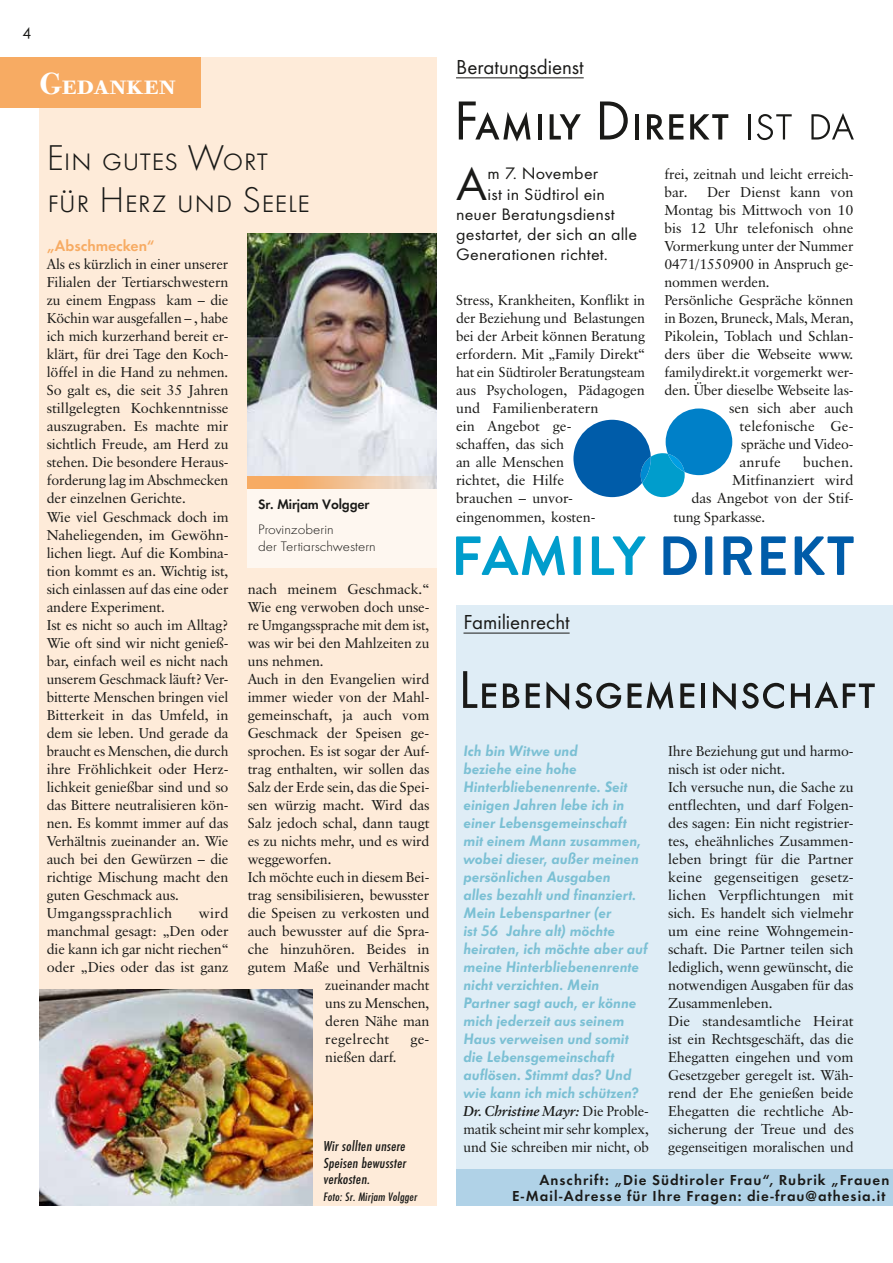
<style>
.page{position:relative;width:893px;height:1263px;background:#fff}
.page>*{position:absolute;margin:0;border:0;box-sizing:border-box;transform-origin:0 0}
.t1{font:57px "Function Sm Caps";letter-spacing:-.025em;color:#1a1a18}
.t2{font:55.2px "Function Sm Caps";letter-spacing:-.015em;color:#1a1a18}
.t3{font:47.55px "Function";color:#1a1a18;scale:1.05 1}
.t4{font:300 37.2px/42px "Function LH Sm Caps";letter-spacing:-.02em;color:#1a1a18}
.t5{font:30px "Bodoni Old Face BE Medium SC";color:#fff}
.t6{font:21px "Function";letter-spacing:-.005em;color:#1a1a18}
.t7{font:17.25px "Function";letter-spacing:.01em;color:#1a1a18;scale:1.05 1}
.t8{font:16.5px "Function Sm Caps";color:#1a1a18}
.t9{font:italic 700 15.75px/18px "Function";color:#7bc0d4}
.t10{font:700 15.75px "Function";letter-spacing:-.005em;color:#f7ab63}
.t11{font:700 15px/16.5px "Function";letter-spacing:.07em;color:#1a1a18;text-align:right}
.t12{font:italic 15px/16.5px "Function Cond";letter-spacing:.01em;color:#1a1a18;text-align:justify;scale:1.05 1}
.t13{font:14.25px/18px "Classical Garamond BT";letter-spacing:-.01em;color:#1a1a18}
.t14{font:300 14.25px/17.1px "Function LH";color:#1a1a18;scale:1.05 1}
.t15{font:700 14.25px "Function";letter-spacing:-.01em;color:#1a1a18}
.t16{font:14.25px "Classical Garamond BT";letter-spacing:.01em;color:#1a1a18}
.t17{font:14.25px "Classical Garamond BT";letter-spacing:.015em;color:#1a1a18}
.t18{font:italic 12.75px "Function Cond";letter-spacing:.01em;color:#1a1a18;scale:1.05 1}
.s1{font-family:"Function LH Sm Caps";font-weight:300}
.s2{font-weight:700;font-style:italic}
</style>
<div class="page">
<div style="left:39px;top:57px;width:398px;height:1148px;background:#feebd9"></div>
<div style="left:248px;top:488px;width:189px;height:80px;background:#fef7f0"></div>
<img style="left:248px;top:233px;width:189px;height:243px">
<svg style="left:248px;top:476px;width:189px;height:12px;background:#f0c195"></svg>
<div style="left:0;top:57px;width:201px;height:50px;background:#f7ab63"></div>
<img style="left:39px;top:989px;width:274px;height:216px">
<div style="left:456px;top:606px;width:437px;height:599px;background:#dfedf6"></div>
<div style="left:456px;top:1169px;width:437px;height:36px;background:#b0d2e7"></div>
<hr style="left:463px;top:633px;width:107px;height:1px;background:#1a1a18">
<hr style="left:456px;top:77px;width:128px;height:1px;background:#1a1a18">
<svg style="left:663px;top:536px;width:191px;height:39px"></svg>
<svg style="left:456px;top:536px;width:190px;height:39px"></svg>
<svg style="left:573px;top:408px;width:159px;height:89px"></svg>
<p class="t8" style="left:22px;top:21px;width:11px">4</p>
<h3 class="t5" style="left:39px;top:65px;width:138px">Gedanken</h3>
<h3 class="t4" style="left:47px;top:137px;width:265px">Ein gutes Wort für Herz und Seele</h3>
<p class="t10" style="left:47px;top:237px;width:109px">„Abschmecken“</p>
<p class="t13" style="left:47px;top:255px;width:183px">Als es kürzlich in einer unserer<br>Filialen der Tertiarschwestern zu einem Engpass kam – die<br>Köchin war ausgefallen – , habe ich mich kurzerhand bereit er&shy;klärt, für drei Tage den Koch&shy;löffel in die Hand zu nehmen.<br>So galt es, die seit 35 Jahren stillgelegten Kochkenntnisse auszugraben. Es machte mir sichtlich Freude, am Herd zu stehen. Die besondere Heraus&shy;forderung lag im Abschmecken der einzelnen Gerichte.<br>Wie viel Geschmack doch im<br>Naheliegenden, im Gewöhn&shy;lichen liegt. Auf die Kombina&shy;tion kommt es an. Wichtig ist, sich einlassen auf das eine oder andere Experiment.<br>Ist es nicht so auch im Alltag?<br>Wie oft sind wir nicht genieß&shy;bar, einfach weil es nicht nach unserem Geschmack läuft? Ver&shy;bitterte Menschen bringen viel<br>Bitterkeit in das Umfeld, in dem sie leben. Und gerade da braucht es Menschen, die durch ihre Fröhlichkeit oder Herz&shy;lichkeit genießbar sind und so das Bittere neutralisieren kön&shy;nen. Es kommt immer auf das<br>Verhältnis zueinander an. Wie auch bei den Gewürzen – die richtige Mischung macht den guten Geschmack aus.<br>Umgangssprachlich</p>
<p class="t15" style="left:258px;top:496px;width:113px">Sr. Mirjam Volgger</p>
<p class="t14" style="left:258px;top:521px;width:114px">Provinzoberin<br>der Tertiarschwestern</p>
<p class="t13" style="left:248px;top:579px;width:183px">nach meinem Geschmack.“</p>
<p class="t13" style="left:248px;top:597px;width:183px">Wie eng verwoben doch unse-</p>
<p class="t13" style="left:248px;top:615px;width:183px">re Umgangssprache mit dem ist,</p>
<p class="t13" style="left:248px;top:633px;width:183px">was wir bei den Mahlzeiten zu</p>
<p class="t13" style="left:248px;top:651px;width:78px">uns nehmen.</p>
<p class="t13" style="left:248px;top:669px;width:183px">Auch in den Evangelien wird</p>
<p class="t13" style="left:248px;top:687px;width:183px">immer wieder von der Mahl-</p>
<p class="t13" style="left:248px;top:705px;width:183px">gemeinschaft, ja auch vom</p>
<p class="t13" style="left:248px;top:723px;width:183px">Geschmack der Speisen ge-</p>
<p class="t13" style="left:248px;top:741px;width:183px">sprochen. Es ist sogar der Auf-</p>
<p class="t13" style="left:248px;top:759px;width:183px">trag enthalten, wir sollen das</p>
<p class="t13" style="left:248px;top:777px;width:183px">Salz der Erde sein, das die Spei-</p>
<p class="t13" style="left:248px;top:795px;width:183px">sen würzig macht. Wird das</p>
<p class="t13" style="left:248px;top:813px;width:183px">Salz jedoch schal, dann taugt</p>
<p class="t13" style="left:248px;top:831px;width:183px">es zu nichts mehr, und es wird</p>
<p class="t13" style="left:248px;top:849px;width:85px">weggeworfen.</p>
<p class="t13" style="left:248px;top:867px;width:183px">Ich möchte euch in diesem Bei-</p>
<p class="t13" style="left:248px;top:885px;width:183px">trag sensibilisieren, bewusster</p>
<p class="t13" style="left:248px;top:903px;width:183px">die Speisen zu verkosten und</p>
<p class="t13" style="left:248px;top:921px;width:183px">auch bewusster auf die Spra-</p>
<p class="t13" style="left:248px;top:939px;width:183px">che hinzuhören. Beides in</p>
<p class="t13" style="left:248px;top:957px;width:183px">gutem Maße und Verhältnis</p>
<p class="t13" style="left:325px;top:975px;width:106px">zueinander macht</p>
<p class="t13" style="left:325px;top:993px;width:106px">uns zu Menschen,</p>
<p class="t13" style="left:325px;top:1011px;width:106px">deren Nähe man</p>
<p class="t17" style="left:325px;top:1030px;width:66px">regelrecht</p>
<p class="t13" style="left:410px;top:1029px;width:21px">ge-</p>
<p class="t13" style="left:325px;top:1047px;width:73px">nießen darf.</p>
<p class="t13" style="left:47px;top:903px;width:183px;text-align:justify;text-indent:152px">wird manchmal gesagt: „Den oder die kann ich gar nicht riechen“ oder „Dies oder das ist ganz</p>
<p class="t12" style="left:323px;top:1138px;width:80px">Wir sollten unsere Speisen bewusster verkosten.</p>
<p class="t18" style="left:323px;top:1189px;width:91px">Foto: Sr. Mirjam Volgger</p>
<h3 class="t6" style="left:456px;top:55px;width:129px">Beratungsdienst</h3>
<h1 class="t1" style="left:454px;top:88px;width:402px">Family Direkt <span class="s1">ist da</span></h1>
<h3 class="t3" style="left:456px;top:157px;width:31px">A</h3>
<p class="t7" style="left:488px;top:164px;width:107px">m 7. November</p>
<p class="t13" style="left:664px;top:165px;width:191px">frei, zeitnah und leicht erreich&shy;bar.</p>
<p class="t13" style="left:707px;top:183px;width:148px">Der Dienst kann von</p>
<p class="t13" style="left:664px;top:201px;width:191px">Montag bis Mittwoch von 10</p>
<p class="t13" style="left:664px;top:219px;width:191px">bis 12 Uhr telefonisch ohne</p>
<p class="t13" style="left:664px;top:237px;width:191px">Vormerkung unter der Nummer</p>
<p class="t13" style="left:664px;top:255px;width:191px">0471/1550900 in Anspruch ge-</p>
<p class="t13" style="left:664px;top:273px;width:107px">nommen werden.</p>
<p class="t13" style="left:664px;top:291px;width:191px">Persönliche Gespräche können</p>
<p class="t13" style="left:664px;top:309px;width:191px">in Bozen, Bruneck, Mals, Meran,</p>
<p class="t13" style="left:664px;top:327px;width:191px">Pikolein, Toblach und Schlan-</p>
<p class="t13" style="left:664px;top:345px;width:191px">ders über die Webseite www.</p>
<p class="t13" style="left:664px;top:363px;width:191px">familydirekt.it vorgemerkt wer-</p>
<p class="t13" style="left:664px;top:381px;width:191px">den. Über dieselbe Webseite las-</p>
<p class="t13" style="left:729px;top:399px;width:126px">sen sich aber auch</p>
<p class="t16" style="left:740px;top:418px;width:116px">telefonische Ge-</p>
<p class="t13" style="left:741px;top:435px;width:114px">spräche und Video-</p>
<p class="t13" style="left:740px;top:453px;width:43px">anrufe</p>
<p class="t13" style="left:803px;top:453px;width:52px">buchen.</p>
<p class="t13" style="left:732px;top:471px;width:123px">Mitfinanziert wird</p>
<p class="t13" style="left:692px;top:489px;width:163px">das Angebot von der Stif-</p>
<p class="t13" style="left:674px;top:507px;width:93px">tung Sparkasse.</p>
<p class="t7" style="left:488px;top:184px;width:113px">ist in Südtirol ein</p>
<p class="t7" style="left:456px;top:204px;width:153px">neuer Beratungsdienst</p>
<p class="t7" style="left:456px;top:225px;width:174px">gestartet, der sich an alle</p>
<p class="t7" style="left:456px;top:245px;width:146px">Generationen richtet.</p>
<p class="t13" style="left:456px;top:291px;width:191px">Stress, Krankheiten, Konflikt in der Beziehung und Belastungen bei der Arbeit können Beratung erfordern. Mit „Family Direkt“ hat ein Südtiroler Beratungsteam aus Psychologen, Pädagogen und Familienberatern<br>ein Angebot ge-<br>schaffen, das sich<br>an alle Menschen<br>richtet, die Hilfe<br>brauchen – unvor&shy;eingenommen, kosten-</p>
<h3 class="t6" style="left:463px;top:610px;width:108px">Familienrecht</h3>
<h2 class="t2" style="left:458px;top:658px;width:419px">Lebensgemeinschaft</h2>
<p class="t9" style="left:463px;top:741px;width:186px">Ich bin Witwe und<br>beziehe eine hohe<br>Hinterbliebenenrente. Seit einigen Jahren lebe ich in einer Lebensgemeinschaft mit einem Mann zusammen, wobei dieser, außer meinen persönlichen Ausgaben<br>alles bezahlt und finanziert.<br>Mein Lebenspartner (er<br>ist 56 Jahre alt) möchte heiraten, ich möchte aber auf meine Hinterbliebenenrente nicht verzichten. Mein<br>Partner sagt auch, er könne mich jederzeit aus seinem<br>Haus verweisen und somit die Lebensgemeinschaft auflösen. Stimmt das? Und wie kann ich mich schützen?</p>
<p class="t13" style="left:463px;top:1101px;width:187px;text-align:justify"><span class="s2">Dr. Christine Mayr:</span> Die Proble&shy;matik scheint mir sehr komplex, und Sie schreiben mir nicht, ob</p>
<p class="t13" style="left:668px;top:741px;width:187px">Ihre Beziehung gut und harmo&shy;nisch ist oder nicht.<br>Ich versuche nun, die Sache zu entflechten, und darf Folgen&shy;des sagen: Ein nicht registrier&shy;tes, eheähnliches Zusammen&shy;leben bringt für die Partner keine gegenseitigen gesetz&shy;lichen Verpflichtungen mit sich. Es handelt sich vielmehr um eine reine Wohngemein&shy;schaft. Die Partner teilen sich lediglich, wenn gewünscht, die notwendigen Ausgaben für das<br>Zusammenleben.<br>Die standesamtliche Heirat ist ein Rechtsgeschäft, das die<br>Ehegatten eingehen und vom<br>Gesetzgeber geregelt ist. Wäh&shy;rend der Ehe genießen beide<br>Ehegatten die rechtliche Ab&shy;sicherung der Treue und des gegenseitigen moralischen und</p>
<p class="t11" style="left:512px;top:1171px;width:379px">Anschrift: „Die Südtiroler Frau“, Rubrik „Frauen<br>E-Mail-Adresse für Ihre Fragen: die-frau@athesia.it</p>
</div>
